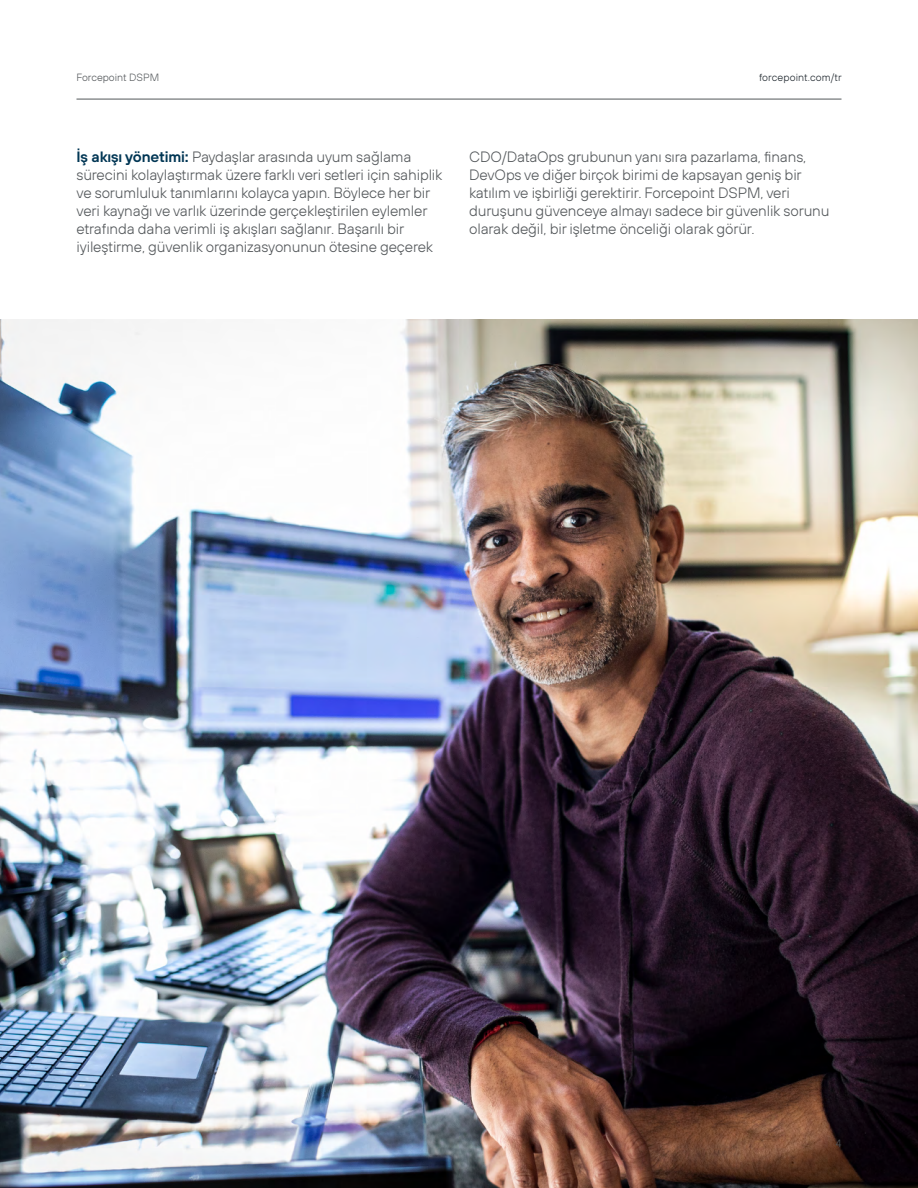
<style>
.page{position:relative;width:918px;height:1188px;background:#fff}
.page>*{position:absolute;margin:0;border:0;box-sizing:border-box;transform-origin:0 0}
.t1{font:300 15px/18px "FP Sans";letter-spacing:-.01em;color:#53575a}
.t2{font:300 10.5px "FP Sans";letter-spacing:.01em;color:#1d252c}
.t3{font:300 10.5px "FP Sans";color:#53575a}
.s1{font-weight:600;color:#003654}
</style>
<div class="page">
<img style="left:0;top:320px;width:918px;height:868px">
<hr style="left:76px;top:99px;width:766px;height:1px;background:#53575a">
<p class="t3" style="left:76px;top:71px;width:84px">Forcepoint DSPM</p>
<p class="t2" style="left:759px;top:71px;width:84px">forcepoint.com/tr</p>
<p class="t1" style="left:76px;top:148px;width:367px"><span class="s1">İş akışı yönetimi:</span> Paydaşlar arasında uyum sağlama sürecini kolaylaştırmak üzere farklı veri setleri için sahiplik ve sorumluluk tanımlarını kolayca yapın. Böylece her bir veri kaynağı ve varlık üzerinde gerçekleştirilen eylemler etrafında daha verimli iş akışları sağlanır. Başarılı bir iyileştirme, güvenlik organizasyonunun ötesine geçerek</p>
<p class="t1" style="left:469px;top:148px;width:362px">CDO/DataOps grubunun yanı sıra pazarlama, finans, DevOps ve diğer birçok birimi de kapsayan geniş bir katılım ve işbirliği gerektirir. Forcepoint DSPM, veri duruşunu güvenceye almayı sadece bir güvenlik sorunu olarak değil, bir işletme önceliği olarak görür.</p>
<p class="t3" style="left:836px;top:1137px;width:7px">4</p>
</div>
